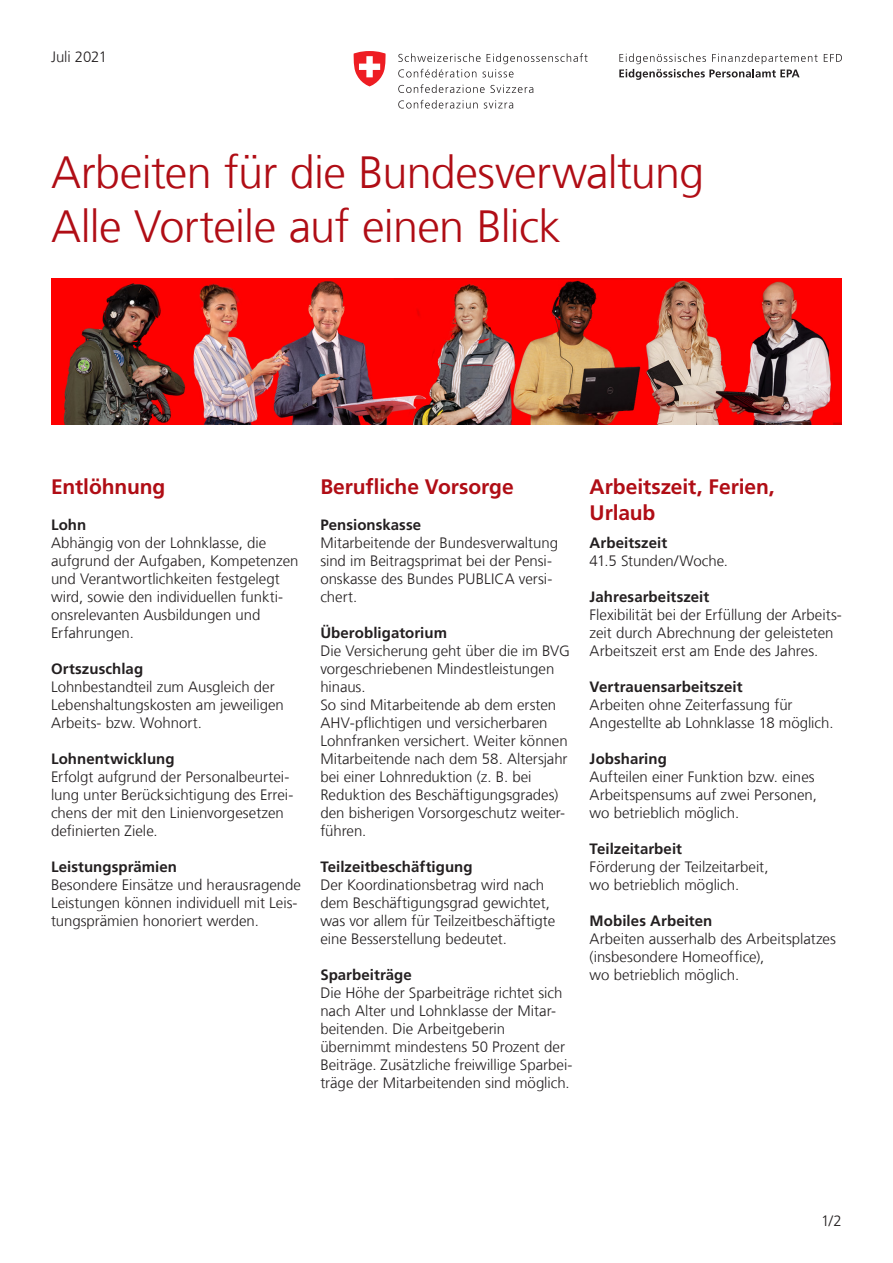
<style>
.page{position:relative;width:893px;height:1263px;background:#fff}
.page>*{position:absolute;margin:0;border:0;box-sizing:border-box;transform-origin:0 0}
.Titel{font:300 45px "Frutiger LT Com";letter-spacing:-.015em;color:#b00d15}
.t1{font:700 21px "Frutiger LT Com";letter-spacing:-.005em;color:#b00d15}
.t2{font:300 15px/18px "Frutiger LT Com";color:#231f20}
.t3{font:700 15px "Frutiger LT Com";letter-spacing:.005em;color:#231f20}
</style>
<div class="page">
<svg style="left:824px;top:54px;width:18px;height:8px"></svg>
<svg style="left:619px;top:53px;width:199px;height:27px"></svg>
<svg style="left:398px;top:53px;width:190px;height:24px"></svg>
<svg style="left:398px;top:84px;width:135px;height:9px"></svg>
<svg style="left:398px;top:100px;width:80px;height:9px"></svg>
<svg style="left:484px;top:100px;width:29px;height:9px"></svg>
<svg style="left:354px;top:51px;width:32px;height:35px"></svg>
<img style="left:51px;top:278px;width:791px;height:147px">
<p class="t2" style="left:51px;top:48px;width:58px">Juli 2021</p>
<p class="Titel" style="left:51px;top:147px;width:655px">Arbeiten für die Bundesverwaltung</p>
<p class="Titel" style="left:51px;top:201px;width:511px">Alle Vorteile auf einen Blick</p>
<p class="t1" style="left:51px;top:475px;width:116px">Entlöhnung</p>
<p class="t3" style="left:51px;top:516px;width:37px">Lohn</p>
<p class="t2" style="left:51px;top:534px;width:217px">Abhängig von der Lohnklasse, die</p>
<p class="t2" style="left:51px;top:552px;width:249px">aufgrund der Aufgaben, Kompetenzen</p>
<p class="t2" style="left:51px;top:570px;width:230px">und Verantwortlichkeiten festgelegt</p>
<p class="t2" style="left:51px;top:588px;width:234px">wird, sowie den individuellen funkti&shy;onsrelevanten Ausbildungen und</p>
<p class="t2" style="left:51px;top:624px;width:84px">Erfahrungen.</p>
<p class="t3" style="left:51px;top:660px;width:94px">Ortszuschlag</p>
<p class="t2" style="left:51px;top:678px;width:225px">Lohnbestandteil zum Ausgleich der</p>
<p class="t2" style="left:51px;top:696px;width:234px">Lebenshaltungskosten am jeweiligen</p>
<p class="t2" style="left:51px;top:714px;width:152px">Arbeits- bzw. Wohnort.</p>
<p class="t3" style="left:51px;top:750px;width:125px">Lohnentwicklung</p>
<p class="t2" style="left:51px;top:768px;width:244px">Erfolgt aufgrund der Personalbeurtei&shy;lung unter Berücksichtigung des Errei&shy;chens der mit den Linienvorgesetzen</p>
<p class="t2" style="left:51px;top:822px;width:108px">definierten Ziele.</p>
<p class="t3" style="left:51px;top:858px;width:128px">Leistungsprämien</p>
<p class="t2" style="left:51px;top:876px;width:252px">Besondere Einsätze und herausragende</p>
<p class="t2" style="left:51px;top:894px;width:248px">Leistungen können individuell mit Leis&shy;tungsprämien honoriert werden.</p>
<p class="t1" style="left:320px;top:475px;width:195px">Berufliche Vorsorge</p>
<p class="t3" style="left:320px;top:516px;width:102px">Pensionskasse</p>
<p class="t2" style="left:320px;top:534px;width:239px">Mitarbeitende der Bundesverwaltung</p>
<p class="t2" style="left:320px;top:552px;width:234px;text-align:justify">sind im Beitragsprimat bei der Pensi&shy;onskasse des Bundes PUBLICA versi&shy;chert.</p>
<p class="t3" style="left:320px;top:624px;width:128px">Überobligatorium</p>
<p class="t2" style="left:320px;top:642px;width:251px">Die Versicherung geht über die im BVG</p>
<p class="t2" style="left:320px;top:660px;width:236px">vorgeschriebenen Mindestleistungen</p>
<p class="t2" style="left:320px;top:678px;width:47px">hinaus.</p>
<p class="t2" style="left:320px;top:696px;width:237px">So sind Mitarbeitende ab dem ersten</p>
<p class="t2" style="left:320px;top:714px;width:229px">AHV-pflichtigen und versicherbaren</p>
<p class="t2" style="left:320px;top:732px;width:249px">Lohnfranken versichert. Weiter können</p>
<p class="t2" style="left:320px;top:750px;width:249px">Mitarbeitende nach dem 58. Altersjahr</p>
<p class="t2" style="left:320px;top:768px;width:213px">bei einer Lohnreduktion (z. B. bei</p>
<p class="t2" style="left:320px;top:786px;width:240px">Reduktion des Beschäftigungsgrades)</p>
<p class="t2" style="left:320px;top:804px;width:246px">den bisherigen Vorsorgeschutz weiter&shy;führen.</p>
<p class="t3" style="left:320px;top:858px;width:154px">Teilzeitbeschäftigung</p>
<p class="t2" style="left:320px;top:876px;width:225px">Der Koordinationsbetrag wird nach</p>
<p class="t2" style="left:320px;top:894px;width:231px">dem Beschäftigungsgrad gewichtet,</p>
<p class="t2" style="left:320px;top:912px;width:236px">was vor allem für Teilzeitbeschäftigte</p>
<p class="t2" style="left:320px;top:930px;width:188px">eine Besserstellung bedeutet.</p>
<p class="t3" style="left:320px;top:966px;width:93px">Sparbeiträge</p>
<p class="t2" style="left:320px;top:984px;width:244px">Die Höhe der Sparbeiträge richtet sich</p>
<p class="t2" style="left:320px;top:1002px;width:237px">nach Alter und Lohnklasse der Mitar&shy;beitenden. Die Arbeitgeberin</p>
<p class="t2" style="left:320px;top:1038px;width:246px">übernimmt mindestens 50 Prozent der</p>
<p class="t2" style="left:320px;top:1056px;width:254px">Beiträge. Zusätzliche freiwillige Sparbei&shy;träge der Mitarbeitenden sind möglich.</p>
<p class="t1" style="left:590px;top:475px;width:187px">Arbeitszeit, Ferien,</p>
<p class="t1" style="left:590px;top:500px;width:67px">Urlaub</p>
<p class="t3" style="left:590px;top:534px;width:79px">Arbeitszeit</p>
<p class="t2" style="left:590px;top:552px;width:140px">41.5 Stunden/Woche.</p>
<p class="t3" style="left:590px;top:588px;width:121px">Jahresarbeitszeit</p>
<p class="t2" style="left:590px;top:606px;width:254px">Flexibilität bei der Erfüllung der Arbeits&shy;zeit durch Abrechnung der geleisteten</p>
<p class="t2" style="left:590px;top:642px;width:230px">Arbeitszeit erst am Ende des Jahres.</p>
<p class="t3" style="left:590px;top:678px;width:154px">Vertrauensarbeitszeit</p>
<p class="t2" style="left:590px;top:696px;width:204px">Arbeiten ohne Zeiterfassung für</p>
<p class="t2" style="left:590px;top:714px;width:245px">Angestellte ab Lohnklasse 18 möglich.</p>
<p class="t3" style="left:590px;top:750px;width:79px">Jobsharing</p>
<p class="t2" style="left:590px;top:768px;width:227px">Aufteilen einer Funktion bzw. eines</p>
<p class="t2" style="left:590px;top:786px;width:229px">Arbeitspensums auf zwei Personen, wo betrieblich möglich.</p>
<p class="t3" style="left:590px;top:840px;width:94px">Teilzeitarbeit</p>
<p class="t2" style="left:590px;top:858px;width:180px">Förderung der Teilzeitarbeit,</p>
<p class="t2" style="left:590px;top:876px;width:151px">wo betrieblich möglich.</p>
<p class="t3" style="left:590px;top:912px;width:124px">Mobiles Arbeiten</p>
<p class="t2" style="left:590px;top:930px;width:248px">Arbeiten ausserhalb des Arbeitsplatzes (insbesondere Homeoffice),<br>wo betrieblich möglich.</p>
<p class="t2" style="left:821px;top:1211px;width:22px">1/2</p>
</div>
